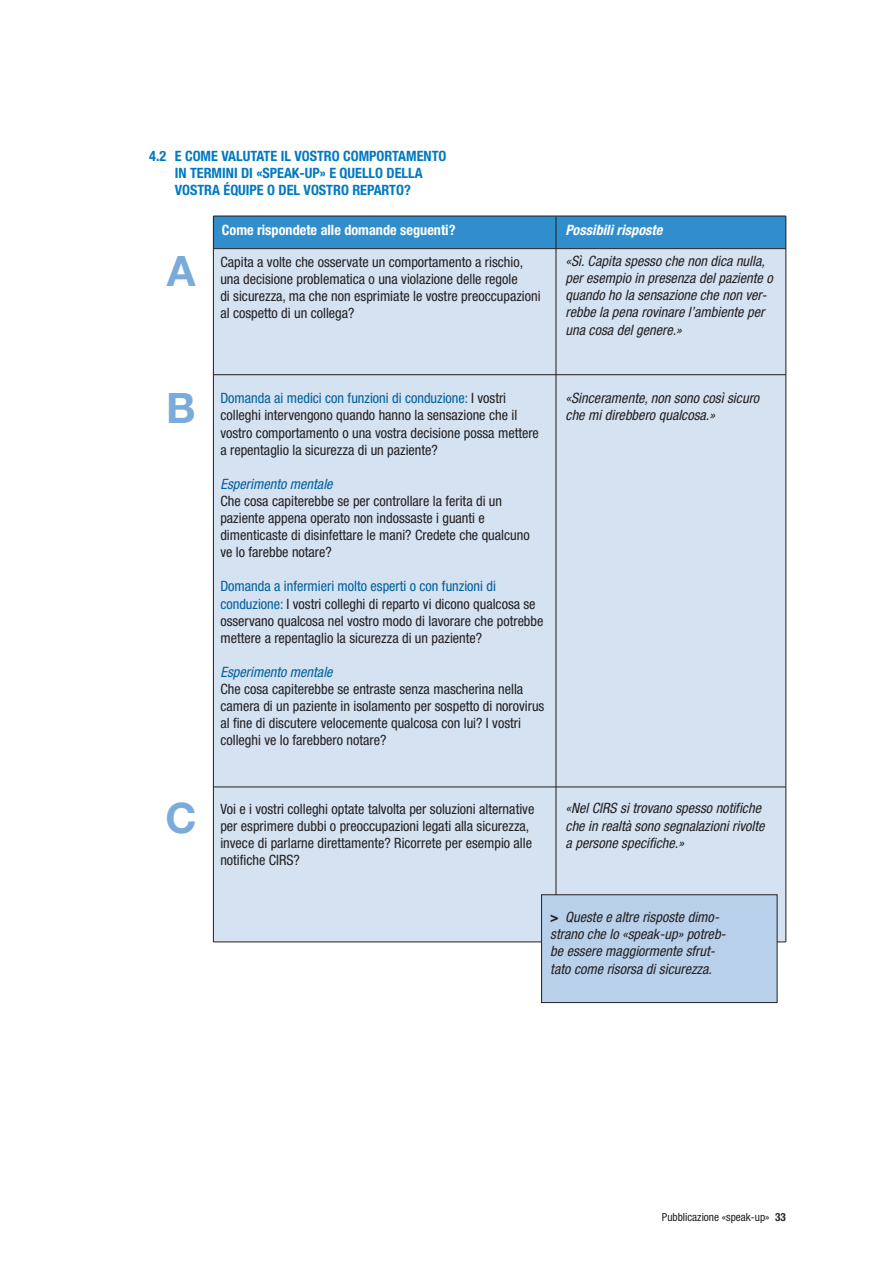
<style>
.page{position:relative;width:893px;height:1263px;background:#fff}
.page>*{position:absolute;margin:0;border:0;box-sizing:border-box;transform-origin:0 0}
.t1{font:700 42px "Helvetica Neue";color:#7aabdb}
.t2{font:condensed 14.25px/17.1px "Helvetica Neue";color:#231f20}
.t3{font:italic condensed 14.25px/17.1px "Helvetica Neue";letter-spacing:.005em;color:#231f20}
.t4{font:700 condensed 14.25px/17.1px "Helvetica Neue";color:#0079c2}
.t5{font:italic condensed 14.25px "Helvetica Neue";letter-spacing:.005em;color:#005f9b}
.t6{font:700 condensed 14.25px "Helvetica Neue";color:#fff}
.t7{font:italic 700 condensed 14.25px "Helvetica Neue";letter-spacing:.005em;color:#fff}
.t8{font:condensed 11.25px "Helvetica Neue";color:#231f20}
.s1{color:#005f9b}
.s2{font-weight:700;font-style:normal}
.s3{font-weight:700}
</style>
<div class="page">
<div style="left:213px;top:216px;width:573px;height:33px;background:#308ecd"></div>
<div style="left:213px;top:249px;width:573px;height:693px;background:#d4e2f2"></div>
<hr style="left:213px;top:248px;width:573px;height:1px;background:#231f20">
<hr style="left:213px;top:374px;width:573px;height:1px;background:#231f20">
<hr style="left:213px;top:216px;width:1px;height:726px;background:#231f20">
<hr style="left:556px;top:216px;width:1px;height:726px;background:#231f20">
<hr style="left:213px;top:216px;width:573px;height:1px;background:#231f20">
<hr style="left:786px;top:216px;width:1px;height:726px;background:#231f20">
<hr style="left:213px;top:787px;width:572px;height:1px;background:#231f20">
<hr style="left:213px;top:942px;width:573px;height:1px;background:#231f20">
<div style="left:542px;top:895px;width:235px;height:107px;background:#b9d0eb"></div>
<div style="left:541px;top:894px;width:236px;height:109px;border:1px solid #231f20"></div>
<p class="t4" style="left:175px;top:148px;width:273px;text-indent:-26px">4.2 E COME VALUTATE IL VOSTRO COMPORTAMENTO<br>IN TERMINI DI «SPEAK-UP» E QUELLO DELLA<br>VOSTRA ÉQUIPE O DEL VOSTRO REPARTO?</p>
<p class="t6" style="left:222px;top:225px;width:235px">Come rispondete alle domande seguenti?</p>
<h1 class="t1" style="left:167px;top:256px;width:30px">A</h1>
<p class="t2" style="left:220px;top:254px;width:322px">Capita a volte che osservate un comportamento a rischio, una decisione problematica o una violazione delle regole<br>di sicurezza, ma che non esprimiate le vostre preoccupazioni al cospetto di un collega?</p>
<p class="t7" style="left:566px;top:224px;width:98px">Possibili risposte</p>
<p class="t3" style="left:566px;top:254px;width:209px">«Sì. Capita spesso che non dica nulla, per esempio in presenza del paziente o quando ho la sensazione che non ver&shy;rebbe la pena rovinare l’ambiente per una cosa del genere.»</p>
<h1 class="t1" style="left:166px;top:393px;width:31px">B</h1>
<h1 class="t1" style="left:165px;top:803px;width:33px">C</h1>
<p class="t2" style="left:220px;top:391px;width:320px"><span class="s1">Domanda ai medici con funzioni di conduzione:</span> I vostri colleghi intervengono quando hanno la sensazione che il vostro comportamento o una vostra decisione possa mettere a repentaglio la sicurezza di un paziente?</p>
<p class="t5" style="left:220px;top:479px;width:114px">Esperimento mentale</p>
<p class="t2" style="left:220px;top:494px;width:311px">Che cosa capiterebbe se per controllare la ferita di un paziente appena operato non indossaste i guanti e dimenticaste di disinfettare le mani? Credete che qualcuno ve lo farebbe notare?</p>
<p class="t2" style="left:220px;top:579px;width:325px"><span class="s1">Domanda a infermieri molto esperti o con funzioni di conduzione:</span> I vostri colleghi di reparto vi dicono qualcosa se osservano qualcosa nel vostro modo di lavorare che potrebbe mettere a repentaglio la sicurezza di un paziente?</p>
<p class="t5" style="left:220px;top:667px;width:114px">Esperimento mentale</p>
<p class="t2" style="left:220px;top:682px;width:326px">Che cosa capiterebbe se entraste senza mascherina nella camera di un paziente in isolamento per sospetto di norovirus al fine di discutere velocemente qualcosa con lui? I vostri colleghi ve lo farebbero notare?</p>
<p class="t2" style="left:220px;top:801px;width:315px">Voi e i vostri colleghi optate talvolta per soluzioni alternative per esprimere dubbi o preoccupazioni legati alla sicurezza, invece di parlarne direttamente? Ricorrete per esempio alle notifiche CIRS?</p>
<p class="t3" style="left:566px;top:391px;width:195px">«Sinceramente, non sono così sicuro che mi direbbero qualcosa.»</p>
<p class="t3" style="left:566px;top:801px;width:200px">«Nel CIRS si trovano spesso notifiche che in realtà sono segnalazioni rivolte a persone specifiche.»</p>
<p class="t3" style="left:550px;top:910px;width:177px"><span class="s2">&gt;</span> Queste e altre risposte dimo&shy;strano che lo «speak-up» potreb&shy;be essere maggiormente sfrut&shy;tato come risorsa di sicurezza.</p>
<p class="t8" style="left:662px;top:1213px;width:125px">Pubblicazione «speak-up» <span class="s3">33</span></p>
</div>
